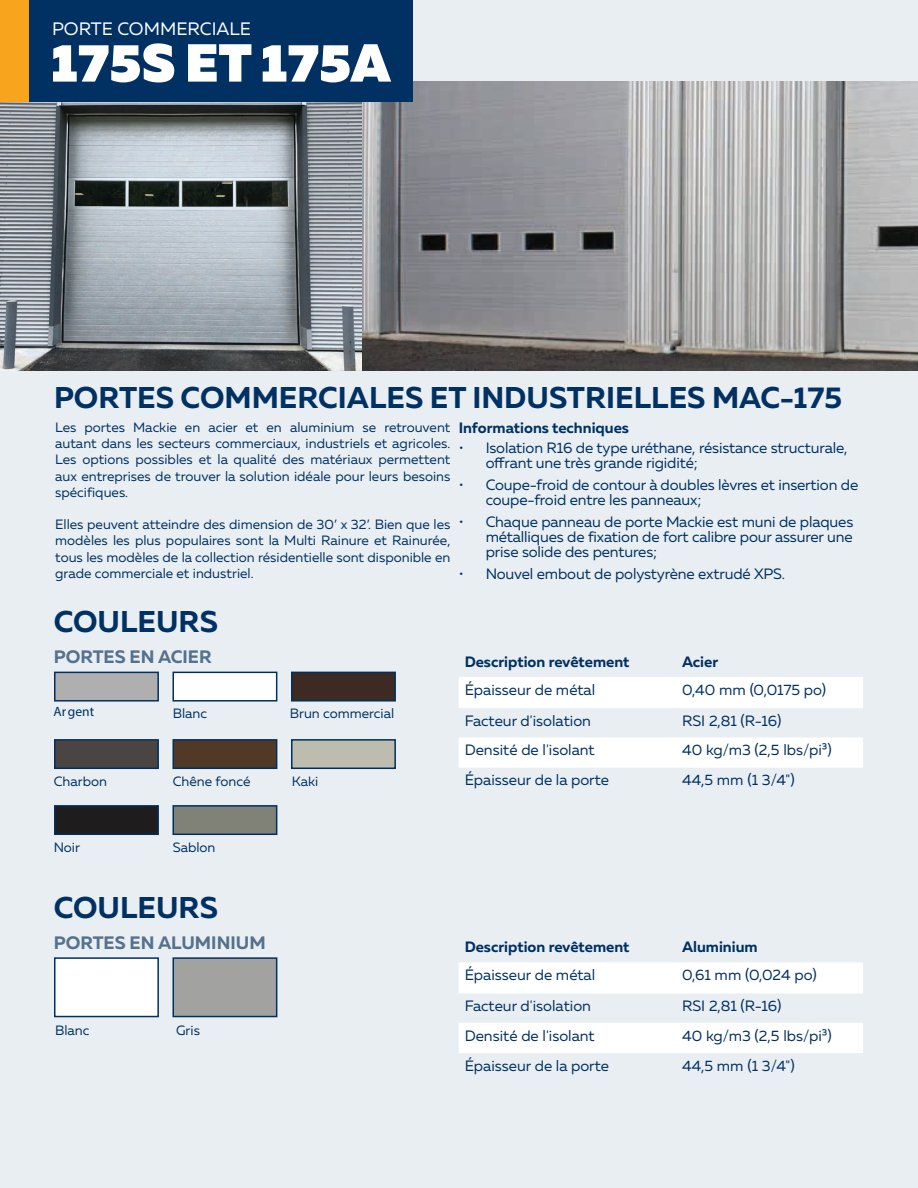
<style>
.page{position:relative;width:918px;height:1188px;background:#e8eef2}
.page>*{position:absolute;margin:0;border:0;box-sizing:border-box;transform-origin:0 0}
.t1{font:900 53.4px "Muller";color:#fff}
.t2{font:700 30px "Muller";color:#003162}
.t3{font:700 18px "Muller";color:#56718d}
.t4{font:18px "Muller";color:#fff}
.t5{font:15px/15px "Muller";letter-spacing:-.01em;color:#003162}
.t6{font:15px "Muller";color:#003062}
.t7{font:700 15px "Muller";color:#003062}
.t8{font:700 15px "Muller";color:#003162}
.t9{font:13.5px/16.2px "Muller";color:#003162;text-align:justify}
.t10{font:13.5px "Myriad Pro";color:#003062}
</style>
<div class="page">
<img style="left:362px;top:81px;width:556px;height:289px">
<img style="left:0;top:101px;width:362px;height:269px">
<div style="left:0;top:0;width:413px;height:101px;background:#003162"></div>
<div style="left:0;top:0;width:29px;height:101px;background:#f9a41d"></div>
<div style="left:54px;top:672px;width:105px;height:30px;background:#aeafae;border:2px solid #003062"></div>
<div style="left:172px;top:672px;width:105px;height:30px;background:#fff;border:2px solid #003062"></div>
<div style="left:291px;top:672px;width:105px;height:30px;background:#3d2a23;border:2px solid #003062"></div>
<div style="left:54px;top:739px;width:105px;height:30px;background:#4a4543;border:2px solid #003062"></div>
<div style="left:172px;top:739px;width:105px;height:30px;background:#503927;border:2px solid #003062"></div>
<div style="left:291px;top:739px;width:105px;height:30px;background:#bcbcaf;border:2px solid #003062"></div>
<div style="left:54px;top:805px;width:105px;height:30px;background:#1e1c1d;border:2px solid #003062"></div>
<div style="left:172px;top:805px;width:105px;height:30px;background:#808177;border:2px solid #003062"></div>
<div style="left:54px;top:957px;width:105px;height:60px;background:#fff;border:2px solid #003062"></div>
<div style="left:172px;top:957px;width:105px;height:60px;background:#a2a3a1;border:2px solid #003062"></div>
<svg style="left:459px;top:677px;width:404px;height:91px"></svg>
<svg style="left:459px;top:962px;width:404px;height:91px"></svg>
<h3 class="t4" style="left:52px;top:17px;width:200px">PORTE COMMERCIALE</h3>
<h1 class="t1" style="left:51px;top:29px;width:342px">175S ET 175A</h1>
<h2 class="t2" style="left:54px;top:379px;width:790px">PORTES COMMERCIALES ET INDUSTRIELLES MAC-175</h2>
<p class="t9" style="left:55px;top:419px;width:397px">Les portes Mackie en acier et en aluminium se retrouvent autant dans les secteurs commerciaux, industriels et agricoles.<br>Les options possibles et la qualité des matériaux permettent aux entreprises de trouver la solution idéale pour leurs besoins spécifiques.</p>
<p class="t9" style="left:55px;top:516px;width:397px">Elles peuvent atteindre des dimension de 30’ x 32’. Bien que les modèles les plus populaires sont la Multi Rainure et Rainurée, tous les modèles de la collection résidentielle sont disponible en grade commerciale et industriel.</p>
<p class="t8" style="left:459px;top:419px;width:172px">Informations techniques</p>
<p class="t5" style="left:486px;top:440px;width:363px;text-indent:-27px">• Isolation R16 de type uréthane, résistance structurale, offrant une très grande rigidité;</p>
<p class="t5" style="left:486px;top:477px;width:374px;text-indent:-27px">• Coupe-froid de contour à doubles lèvres et insertion de coupe-froid entre les panneaux;</p>
<p class="t5" style="left:486px;top:514px;width:369px;text-align:justify;text-indent:-27px">• Chaque panneau de porte Mackie est muni de plaques métalliques de fixation de fort calibre pour assurer une prise solide des pentures;</p>
<p class="t5" style="left:459px;top:566px;width:328px">• Nouvel embout de polystyrène extrudé XPS.</p>
<h2 class="t2" style="left:54px;top:603px;width:166px">COULEURS</h2>
<h3 class="t3" style="left:54px;top:645px;width:160px">PORTES EN ACIER</h3>
<p class="t10" style="left:54px;top:703px;width:42px">Argent</p>
<p class="t9" style="left:173px;top:705px;width:36px">Blanc</p>
<p class="t9" style="left:290px;top:705px;width:106px">Brun commercial</p>
<p class="t9" style="left:54px;top:773px;width:55px">Charbon</p>
<p class="t9" style="left:173px;top:773px;width:79px">Chêne foncé</p>
<p class="t9" style="left:292px;top:773px;width:28px">Kaki</p>
<p class="t9" style="left:54px;top:839px;width:28px">Noir</p>
<p class="t9" style="left:173px;top:839px;width:44px">Sablon</p>
<h2 class="t2" style="left:54px;top:889px;width:166px">COULEURS</h2>
<h3 class="t3" style="left:54px;top:931px;width:214px">PORTES EN ALUMINIUM</h3>
<p class="t9" style="left:55px;top:1022px;width:36px">Blanc</p>
<p class="t9" style="left:176px;top:1022px;width:25px">Gris</p>
<p class="t7" style="left:465px;top:652px;width:166px">Description revêtement</p>
<p class="t7" style="left:682px;top:652px;width:38px">Acier</p>
<p class="t6" style="left:465px;top:680px;width:132px">Épaisseur de métal</p>
<p class="t6" style="left:682px;top:680px;width:145px">0,40 mm (0,0175 po)</p>
<p class="t6" style="left:465px;top:711px;width:128px">Facteur d'isolation</p>
<p class="t6" style="left:682px;top:711px;width:101px">RSI 2,81 (R-16)</p>
<p class="t6" style="left:465px;top:741px;width:132px">Densité de l'isolant</p>
<p class="t6" style="left:682px;top:741px;width:151px">40 kg/m3 (2,5 lbs/pi3)</p>
<p class="t6" style="left:465px;top:771px;width:146px">Épaisseur de la porte</p>
<p class="t6" style="left:682px;top:771px;width:114px">44,5 mm (1 3/4")</p>
<p class="t7" style="left:465px;top:937px;width:166px">Description revêtement</p>
<p class="t7" style="left:682px;top:937px;width:77px">Aluminium</p>
<p class="t6" style="left:465px;top:966px;width:132px">Épaisseur de métal</p>
<p class="t6" style="left:682px;top:966px;width:136px">0,61 mm (0,024 po)</p>
<p class="t6" style="left:465px;top:997px;width:128px">Facteur d'isolation</p>
<p class="t6" style="left:682px;top:997px;width:101px">RSI 2,81 (R-16)</p>
<p class="t6" style="left:465px;top:1026px;width:132px">Densité de l'isolant</p>
<p class="t6" style="left:682px;top:1026px;width:151px">40 kg/m3 (2,5 lbs/pi3)</p>
<p class="t6" style="left:465px;top:1056px;width:146px">Épaisseur de la porte</p>
<p class="t6" style="left:682px;top:1056px;width:114px">44,5 mm (1 3/4")</p>
</div>
